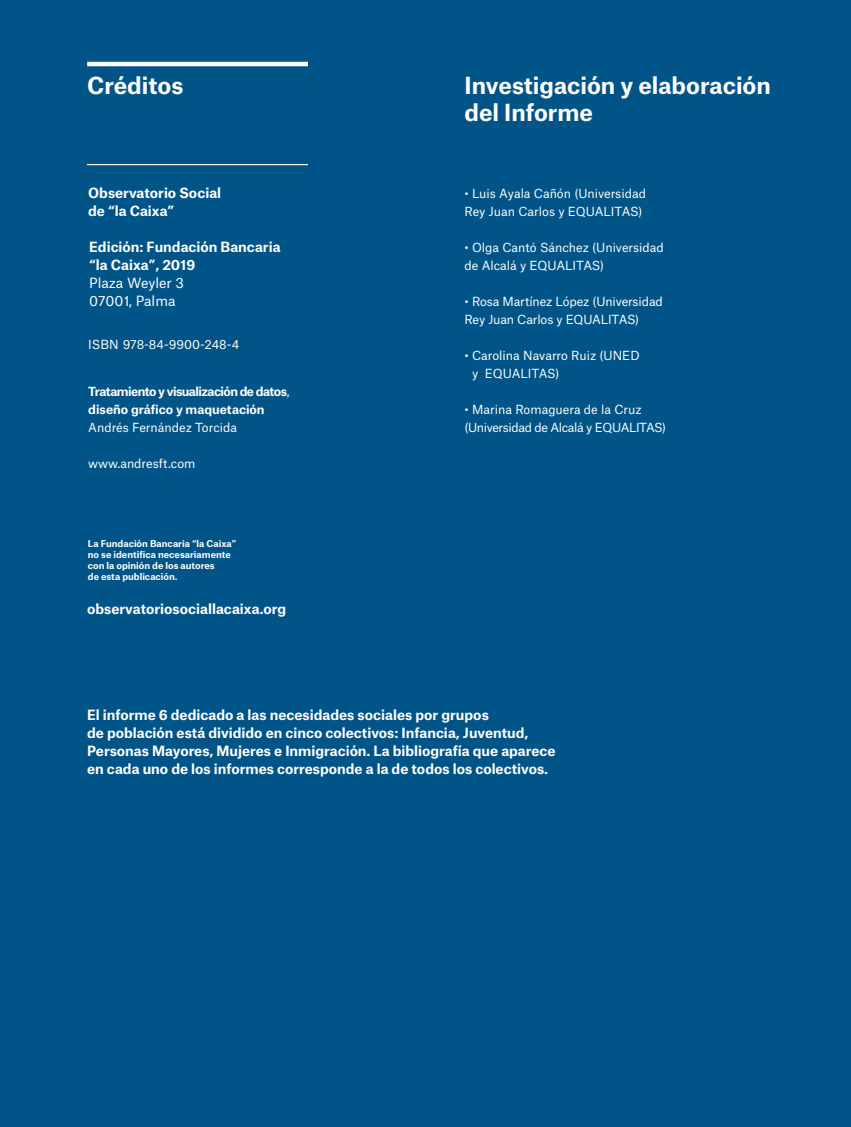
<style>
.page{position:relative;width:851px;height:1127px;background:#fff}
.page>*{position:absolute;margin:0;border:0;box-sizing:border-box;transform-origin:0 0}
.t1{font:700 22.5px/27px "Atlas Grotesk";letter-spacing:-.005em;color:#fff}
.t2{font:700 13.5px/18px "Atlas Grotesk";color:#fff}
.t3{font:13.5px/18px "Atlas Grotesk";color:#fff}
.t4{font:12px/18px "Atlas Grotesk";letter-spacing:-.005em;color:#fff}
.t5{font:700 12px/18px "Atlas Grotesk";letter-spacing:-.045em;color:#fff}
.t6{font:12px/18px "Atlas Grotesk";letter-spacing:-.03em;color:#fff}
.t7{font:700 9px/10.8px "Atlas Grotesk";color:#fff}
.s1{font-weight:400}
.s2{font-family:"Helvetica"}
</style>
<div class="page">
<div style="left:0;top:0;width:850px;height:1127px;background:#005487"></div>
<hr style="left:87px;top:62px;width:221px;height:4px;background:#fff">
<hr style="left:87px;top:164px;width:221px;height:1px;background:#fff">
<h1 class="t1" style="left:87px;top:69px;width:98px">Créditos</h1>
<p class="t2" style="left:88px;top:182px;width:134px">Observatorio Social de “la Caixa”</p>
<p class="t2" style="left:89px;top:236px;width:193px">Edición: Fundación Bancaria “la Caixa”, 2019</p>
<p class="t3" style="left:89px;top:272px;width:96px">Plaza Weyler 3<br>07001, Palma</p>
<p class="t4" style="left:88px;top:334px;width:152px">ISBN 978-84-9900-248-4</p>
<p class="t5" style="left:88px;top:381px;width:203px">Tratamiento y visualización de datos<span class="s1">, </span>diseño gráfico y maquetación</p>
<p class="t4" style="left:88px;top:417px;width:150px">Andrés Fernández Torcida</p>
<p class="t4" style="left:88px;top:453px;width:109px">www.andresft.com</p>
<p class="t7" style="left:88px;top:538px;width:150px">La Fundación Bancaria “la Caixa” no se identifica necesariamente con la opinión de los autores<br>de esta publicación.</p>
<p class="t2" style="left:87px;top:598px;width:200px">observatoriosociallacaixa.org</p>
<h1 class="t1" style="left:464px;top:69px;width:308px">Investigación y elaboración del Informe</h1>
<p class="t4" style="left:464px;top:183px;width:183px"><span class="s2">•</span> Luis Ayala Cañón (Universidad<br>Rey Juan Carlos y EQUALITAS)</p>
<p class="t4" style="left:464px;top:237px;width:201px"><span class="s2">•</span> Olga Cantó Sánchez (Universidad de Alcalá y EQUALITAS)</p>
<p class="t4" style="left:464px;top:291px;width:200px"><span class="s2">•</span> Rosa Martínez López (Universidad<br>Rey Juan Carlos y EQUALITAS)</p>
<p class="t4" style="left:472px;top:345px;width:169px;text-indent:-8px"><span class="s2">•</span> Carolina Navarro Ruiz (UNED y EQUALITAS)</p>
<p class="t6" style="left:464px;top:399px;width:203px"><span class="s2">•</span> Marina Romaguera de la Cruz (Universidad de Alcalá y EQUALITAS)</p>
<p class="t2" style="left:87px;top:704px;width:470px">El informe 6 dedicado a las necesidades sociales por grupos<br>de población está dividido en cinco colectivos: Infancia, Juventud, Personas Mayores, Mujeres e Inmigración. La bibliografía que aparece en cada uno de los informes corresponde a la de todos los colectivos.</p>
</div>
